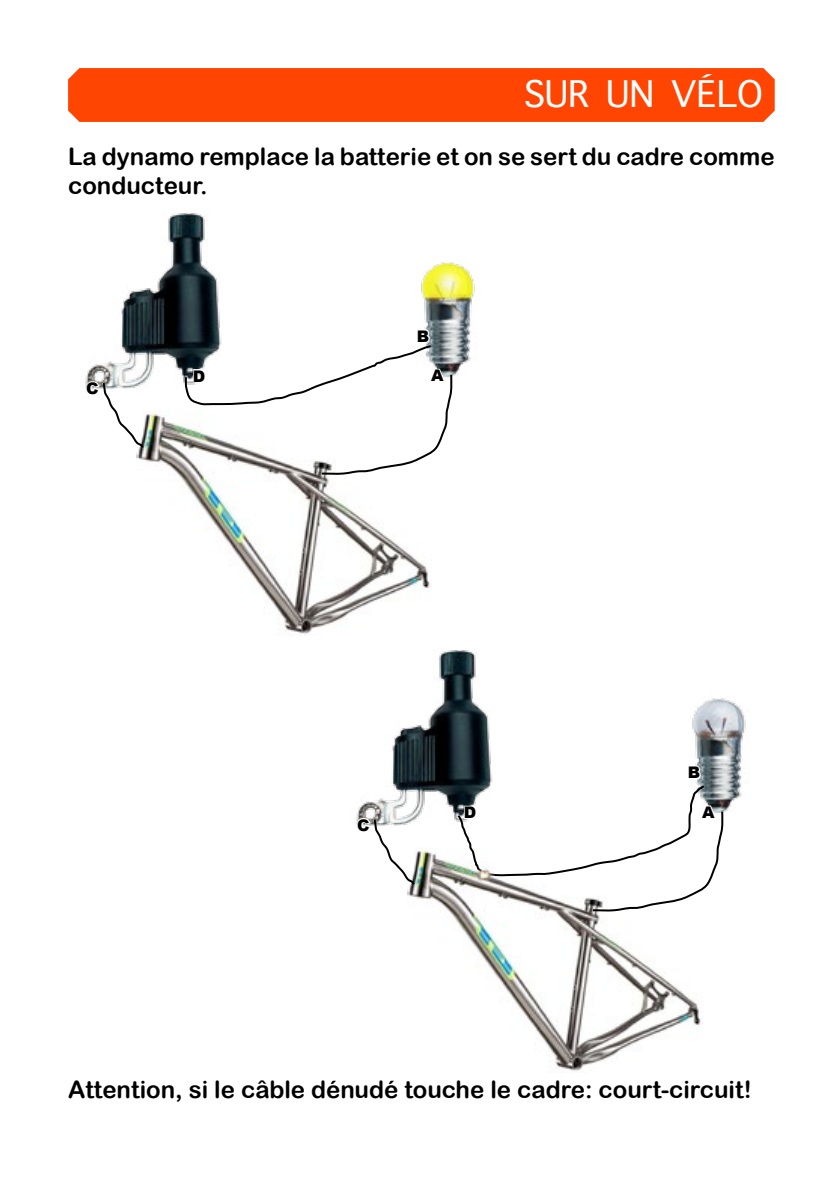
<style>
.page{position:relative;width:840px;height:1191px;background:#fff}
.page>*{position:absolute;margin:0;border:0;box-sizing:border-box;transform-origin:0 0}
.t1{font:35px "Geneva";color:#fff}
.t2{font:24px/28.8px "Arial Rounded MT Bold";color:#000}
.t3{font:900 16px "Arial";color:#000}
</style>
<div class="page">
<div style="left:68px;top:68px;width:706px;height:54px;background:#ff4501"></div>
<img style="left:85px;top:213px;width:135px;height:170px">
<img style="left:421px;top:262px;width:54px;height:114px">
<img style="left:136px;top:411px;width:294px;height:224px">
<svg style="left:85px;top:380px;width:59px;height:69px"></svg>
<svg style="left:184px;top:327px;width:270px;height:148px"></svg>
<img style="left:356px;top:650px;width:135px;height:170px">
<img style="left:692px;top:698px;width:54px;height:114px">
<img style="left:407px;top:848px;width:294px;height:224px">
<svg style="left:356px;top:816px;width:59px;height:70px"></svg>
<svg style="left:455px;top:764px;width:269px;height:148px"></svg>
<img style="left:470px;top:861px;width:28px;height:27px">
<p class="t1" style="left:523px;top:65px;width:240px">SUR UN VÉLO</p>
<p class="t2" style="left:68px;top:142px;width:707px">La dynamo remplace la batterie et on se sert du cadre comme conducteur.</p>
<p class="t3" style="left:86px;top:377px;width:14px">C</p>
<p class="t3" style="left:416px;top:324px;width:14px">B</p>
<p class="t3" style="left:193px;top:364px;width:14px">D</p>
<p class="t3" style="left:431px;top:364px;width:14px">A</p>
<p class="t3" style="left:357px;top:813px;width:14px">C</p>
<p class="t3" style="left:687px;top:761px;width:14px">B</p>
<p class="t3" style="left:463px;top:801px;width:14px">D</p>
<p class="t3" style="left:701px;top:800px;width:14px">A</p>
<p class="t2" style="left:68px;top:1074px;width:684px">Attention, si le câble dénudé touche le cadre: court-circuit!</p>
</div>
